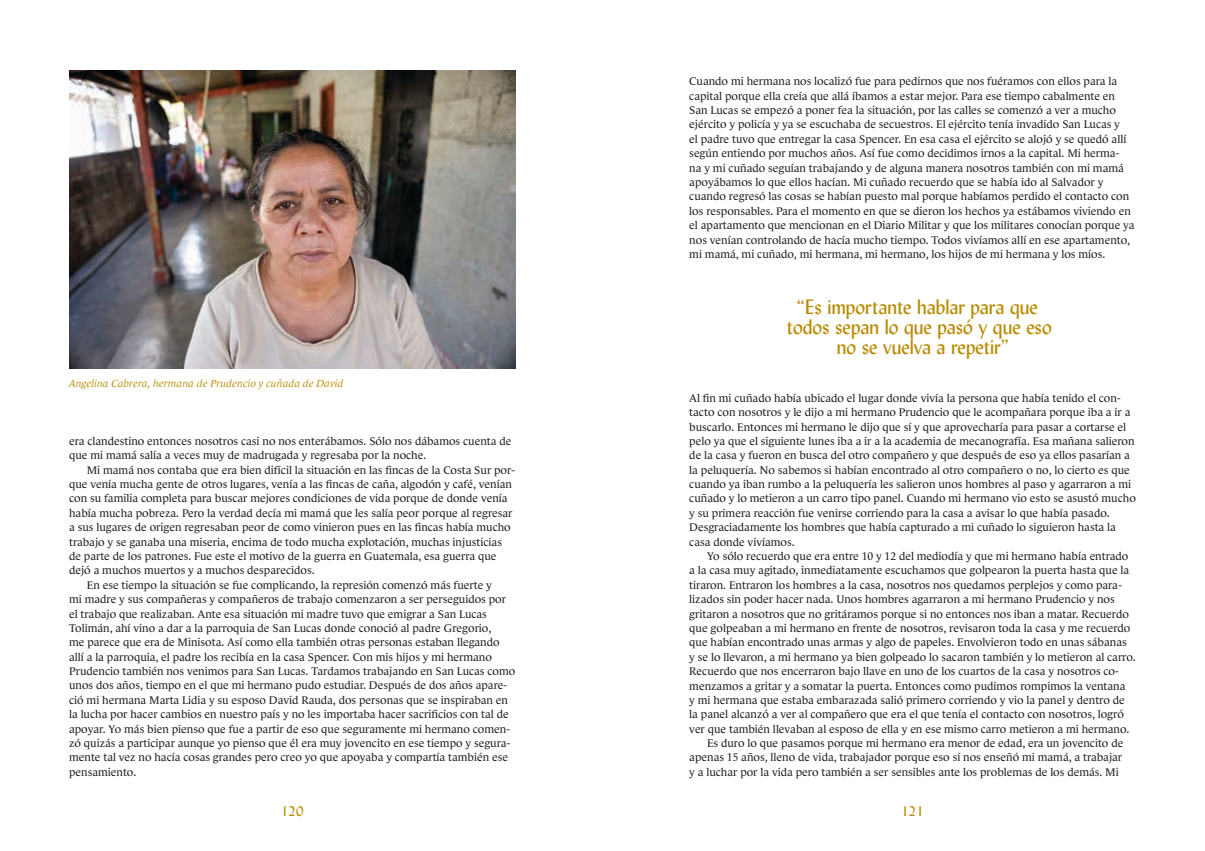
<style>
.page{position:relative;width:1205px;height:851px;background:#fff}
.page>*{position:absolute;margin:0;border:0;box-sizing:border-box;transform-origin:0 0}
.t1{font:20.62px/20px "Lydian BT";color:#ba8d08;text-align:center}
.t2{font:13.75px "Lydian BT";color:#ba8d08}
.t3{font:10.62px/14.4px "Le Monde";color:#231f20}
.t4{font:italic 10px "Le Monde";color:#ba8d08}
</style>
<div class="page">
<img style="left:69px;top:71px;width:447px;height:297px">
<p class="t3" style="left:689px;top:74px;width:447px">Cuando mi hermana nos localizó fue para pedirnos que nos fuéramos con ellos para la capital porque ella creía que allá íbamos a estar mejor. Para ese tiempo cabalmente en San Lucas se empezó a poner fea la situación, por las calles se comenzó a ver a mucho ejército y policía y ya se escuchaba de secuestros. El ejército tenía invadido San Lucas y<br>el padre tuvo que entregar la casa Spencer. En esa casa el ejército se alojó y se quedó allí según entiendo por muchos años. Así fue como decidimos irnos a la capital. Mi herma-<br>na y mi cuñado seguían trabajando y de alguna manera nosotros también con mi mamá apoyábamos lo que ellos hacían. Mi cuñado recuerdo que se había ido al Salvador y cuando regresó las cosas se habían puesto mal porque habíamos perdido el contacto con los responsables. Para el momento en que se dieron los hechos ya estábamos viviendo en el apartamento que mencionan en el Diario Militar y que los militares conocían porque ya nos venían controlando de hacía mucho tiempo. Todos vivíamos allí en ese apartamento, mi mamá, mi cuñado, mi hermana, mi hermano, los hijos de mi hermana y los míos.</p>
<p class="t4" style="left:68px;top:378px;width:276px">Angelina Cabrera, hermana de Prudencio y cuñada de David</p>
<p class="t3" style="left:69px;top:434px;width:444px">era clandestino entonces nosotros casi no nos enterábamos. Sólo nos dábamos cuenta de que mi mamá salía a veces muy de madrugada y regresaba por la noche.</p>
<p class="t3" style="left:87px;top:462px;width:430px">Mi mamá nos contaba que era bien difícil la situación en las fincas de la Costa Sur por-</p>
<p class="t3" style="left:69px;top:477px;width:444px">que venía mucha gente de otros lugares, venía a las fincas de caña, algodón y café, venían</p>
<p class="t3" style="left:69px;top:491px;width:440px">con su familia completa para buscar mejores condiciones de vida porque de donde venía</p>
<p class="t3" style="left:69px;top:505px;width:445px">había mucha pobreza. Pero la verdad decía mi mamá que les salía peor porque al regresar</p>
<p class="t3" style="left:69px;top:520px;width:443px">a sus lugares de origen regresaban peor de como vinieron pues en las fincas había mucho</p>
<p class="t3" style="left:69px;top:534px;width:434px">trabajo y se ganaba una miseria, encima de todo mucha explotación, muchas injusticias</p>
<p class="t3" style="left:69px;top:549px;width:429px">de parte de los patrones. Fue este el motivo de la guerra en Guatemala, esa guerra que</p>
<p class="t3" style="left:69px;top:563px;width:247px">dejó a muchos muertos y a muchos desparecidos.</p>
<p class="t3" style="left:87px;top:577px;width:407px">En ese tiempo la situación se fue complicando, la represión comenzó más fuerte y</p>
<p class="t3" style="left:69px;top:592px;width:438px">mi madre y sus compañeras y compañeros de trabajo comenzaron a ser perseguidos por</p>
<p class="t3" style="left:69px;top:606px;width:419px">el trabajo que realizaban. Ante esa situación mi madre tuvo que emigrar a San Lucas</p>
<p class="t3" style="left:69px;top:620px;width:424px">Tolimán, ahí vino a dar a la parroquia de San Lucas donde conoció al padre Gregorio,</p>
<p class="t3" style="left:69px;top:635px;width:432px">me parece que era de Minisota. Así como ella también otras personas estaban llegando</p>
<p class="t3" style="left:69px;top:649px;width:424px">allí a la parroquia, el padre los recibía en la casa Spencer. Con mis hijos y mi hermano</p>
<p class="t3" style="left:69px;top:664px;width:448px">Prudencio también nos venimos para San Lucas. Tardamos trabajando en San Lucas como</p>
<p class="t3" style="left:69px;top:678px;width:440px">unos dos años, tiempo en el que mi hermano pudo estudiar. Después de dos años apare-</p>
<p class="t3" style="left:69px;top:692px;width:440px">ció mi hermana Marta Lidia y su esposo David Rauda, dos personas que se inspiraban en</p>
<p class="t3" style="left:69px;top:707px;width:441px">la lucha por hacer cambios en nuestro país y no les importaba hacer sacrificios con tal de</p>
<p class="t3" style="left:69px;top:721px;width:443px">apoyar. Yo más bien pienso que fue a partir de eso que seguramente mi hermano comen-</p>
<p class="t3" style="left:69px;top:735px;width:443px">zó quizás a participar aunque yo pienso que él era muy jovencito en ese tiempo y segura-</p>
<p class="t3" style="left:69px;top:750px;width:440px">mente tal vez no hacía cosas grandes pero creo yo que apoyaba y compartía también ese</p>
<p class="t3" style="left:69px;top:764px;width:69px">pensamiento.</p>
<h1 class="t1" style="left:787px;top:296px;width:266px">“Es importante hablar para que todos sepan lo que pasó y que eso no se vuelva a repetir”</h1>
<p class="t3" style="left:689px;top:390px;width:448px">Al fin mi cuñado había ubicado el lugar donde vivía la persona que había tenido el con&shy;tacto con nosotros y le dijo a mi hermano Prudencio que le acompañara porque iba a ir a buscarlo. Entonces mi hermano le dijo que sí y que aprovecharía para pasar a cortarse el pelo ya que el siguiente lunes iba a ir a la academia de mecanografía. Esa mañana salieron de la casa y fueron en busca del otro compañero y que después de eso ya ellos pasarían a la peluquería. No sabemos si habían encontrado al otro compañero o no, lo cierto es que cuando ya iban rumbo a la peluquería les salieron unos hombres al paso y agarraron a mi cuñado y lo metieron a un carro tipo panel. Cuando mi hermano vio esto se asustó mucho y su primera reacción fue venirse corriendo para la casa a avisar lo que había pasado.<br>Desgraciadamente los hombres que había capturado a mi cuñado lo siguieron hasta la casa donde vivíamos.</p>
<p class="t3" style="left:707px;top:549px;width:423px">Yo sólo recuerdo que era entre 10 y 12 del mediodía y que mi hermano había entrado</p>
<p class="t3" style="left:689px;top:563px;width:441px">a la casa muy agitado, inmediatamente escuchamos que golpearon la puerta hasta que la</p>
<p class="t3" style="left:689px;top:577px;width:434px">tiraron. Entraron los hombres a la casa, nosotros nos quedamos perplejos y como para-</p>
<p class="t3" style="left:689px;top:592px;width:427px">lizados sin poder hacer nada. Unos hombres agarraron a mi hermano Prudencio y nos</p>
<p class="t3" style="left:689px;top:606px;width:441px">gritaron a nosotros que no gritáramos porque si no entonces nos iban a matar. Recuerdo</p>
<p class="t3" style="left:689px;top:620px;width:443px">que golpeaban a mi hermano en frente de nosotros, revisaron toda la casa y me recuerdo</p>
<p class="t3" style="left:689px;top:635px;width:439px">que habían encontrado unas armas y algo de papeles. Envolvieron todo en unas sábanas</p>
<p class="t3" style="left:689px;top:649px;width:448px">y se lo llevaron, a mi hermano ya bien golpeado lo sacaron también y lo metieron al carro.</p>
<p class="t3" style="left:689px;top:664px;width:431px">Recuerdo que nos encerraron bajo llave en uno de los cuartos de la casa y nosotros co-</p>
<p class="t3" style="left:689px;top:678px;width:438px">menzamos a gritar y a somatar la puerta. Entonces como pudimos rompimos la ventana</p>
<p class="t3" style="left:689px;top:692px;width:437px">y mi hermana que estaba embarazada salió primero corriendo y vio la panel y dentro de</p>
<p class="t3" style="left:689px;top:707px;width:436px">la panel alcanzó a ver al compañero que era el que tenía el contacto con nosotros, logró</p>
<p class="t3" style="left:689px;top:721px;width:442px">ver que también llevaban al esposo de ella y en ese mismo carro metieron a mi hermano.</p>
<p class="t3" style="left:707px;top:735px;width:418px">Es duro lo que pasamos porque mi hermano era menor de edad, era un jovencito de</p>
<p class="t3" style="left:689px;top:750px;width:434px">apenas 15 años, lleno de vida, trabajador porque eso sí nos enseñó mi mamá, a trabajar</p>
<p class="t3" style="left:689px;top:764px;width:431px">y a luchar por la vida pero también a ser sensibles ante los problemas de los demás. Mi</p>
<p class="t2" style="left:281px;top:802px;width:24px">120</p>
<p class="t2" style="left:901px;top:802px;width:24px">121</p>
</div>
